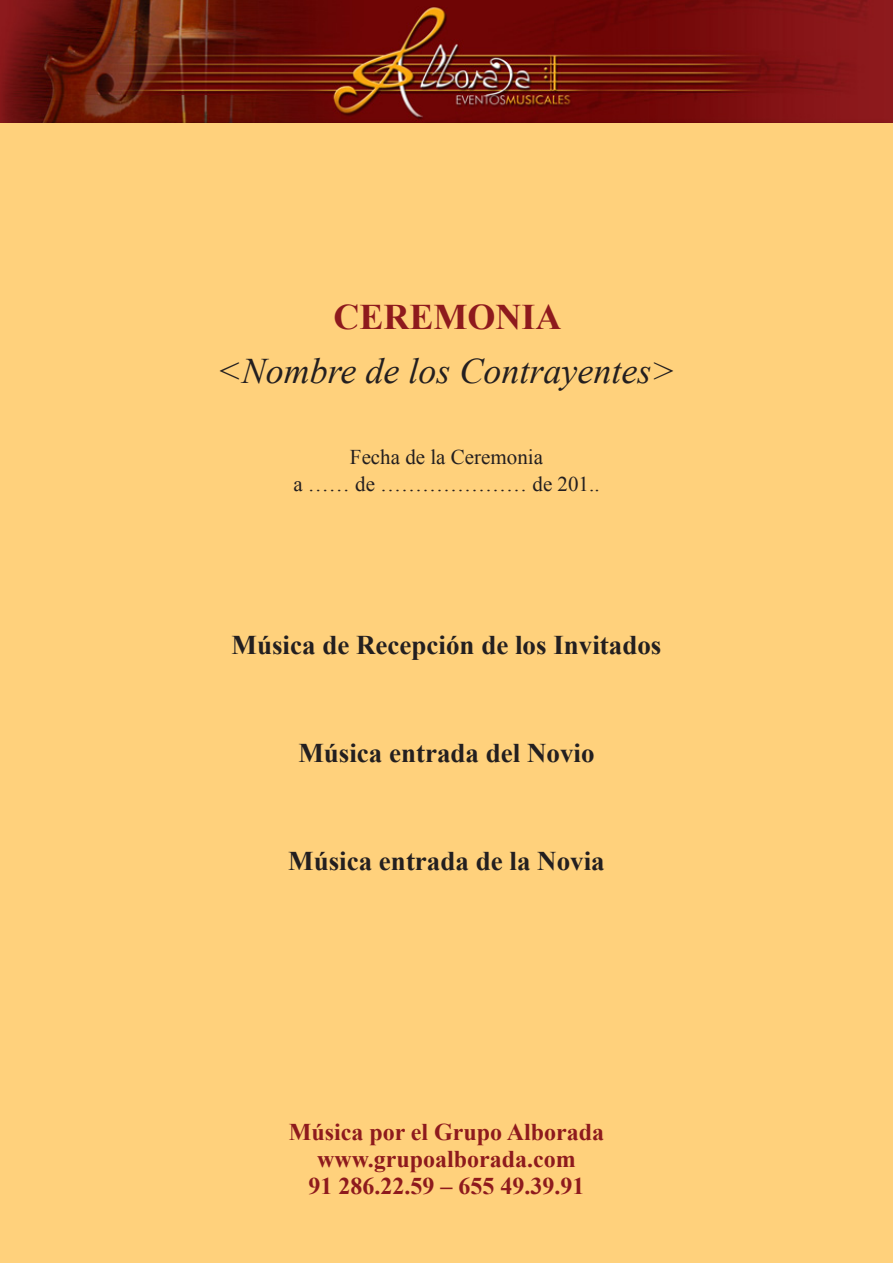
<style>
.page{position:relative;width:893px;height:1263px;background:#fff}
.page>*{position:absolute;margin:0;border:0;box-sizing:border-box;transform-origin:0 0}
.t1{font:italic 36px "Times New Roman";color:#231f20}
.t2{font:700 36px "Times New Roman";color:#8e1a1d}
.t3{font:700 27px "Times New Roman";color:#231f20}
.t4{font:700 24px "Times New Roman";color:#8e1a1d}
.t5{font:21px "Times New Roman";color:#231f20}
</style>
<div class="page">
<div style="left:0;top:123px;width:893px;height:1140px;background:#ffd17c"></div>
<img style="left:0;top:0;width:893px;height:123px">
<p class="t2" style="left:333px;top:292px;width:229px">CEREMONIA</p>
<p class="t1" style="left:217px;top:347px;width:460px">&lt;Nombre de los Contrayentes&gt;</p>
<p class="t5" style="left:350px;top:443px;width:195px">Fecha de la Ceremonia</p>
<p class="t5" style="left:293px;top:470px;width:308px">a …… de ………………… de 201..</p>
<p class="t3" style="left:232px;top:626px;width:431px">Música de Recepción de los Invitados</p>
<p class="t3" style="left:298px;top:734px;width:298px">Música entrada del Novio</p>
<p class="t3" style="left:288px;top:842px;width:318px">Música entrada de la Novia</p>
<p class="t4" style="left:289px;top:1115px;width:317px">Música por el Grupo Alborada</p>
<p class="t4" style="left:317px;top:1142px;width:260px">www.grupoalborada.com</p>
<p class="t4" style="left:308px;top:1169px;width:278px">91 286.22.59 – 655 49.39.91</p>
</div>
